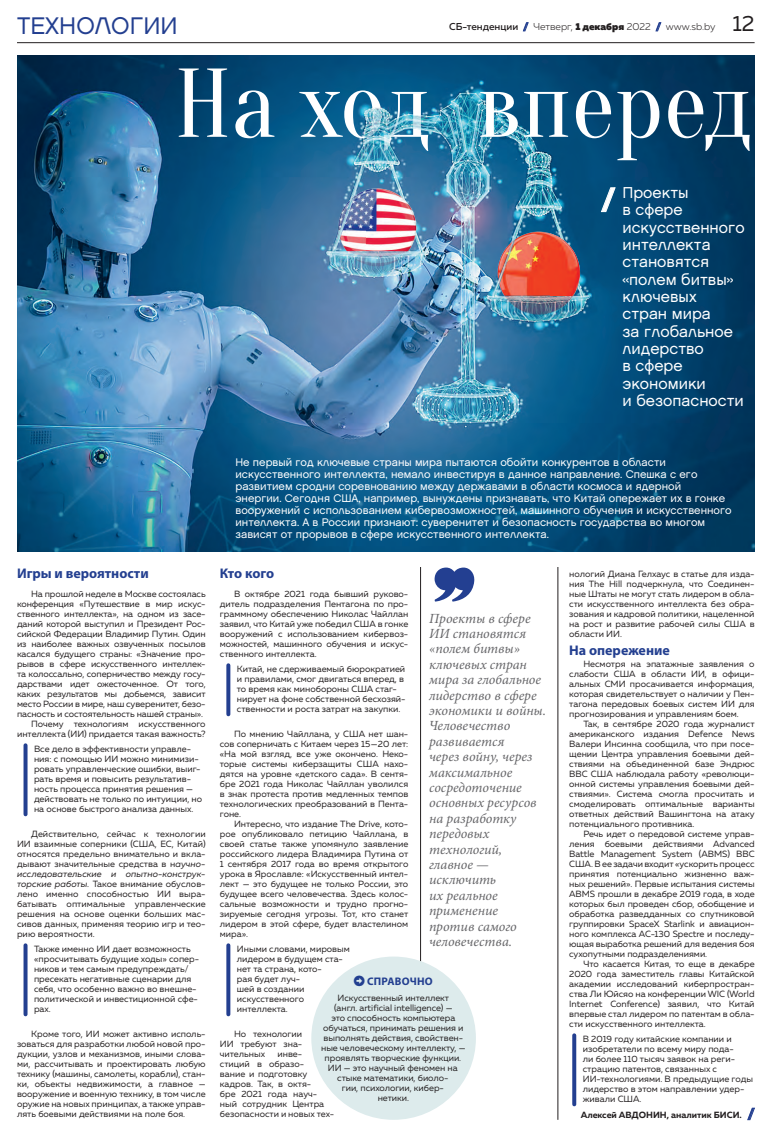
<style>
.page{position:relative;width:783px;height:1134px;background:#fff}
.page>*{position:absolute;margin:0;border:0;box-sizing:border-box;transform-origin:0 0}
.заг2{font:97.6px "Oranienbaum";color:#fff}
.t1{font:900 29px "Muller";color:#fff}
.Колонтитул{font:24px "Chalet London Nineteen Sixty";color:#233f90}
.t2{font:22px "Muller";color:#231f20}
.надзаголовок{font:15.8px/17.3px "Chalet London Nineteen Sixty";color:#fff}
.выноска_с_запятыми{font:italic 14px/15.4px "Minion Pro";color:#656568}
.подзаголовок_синий{font:700 14px "Myriad Pro";color:#233f90}
.t3{font:900 14px "Muller";color:#233f90}
.лид{font:11px/12.1px "Chalet London Nineteen Sixty";color:#fff}
.t4{font:700 11px "Myriad Pro";letter-spacing:.02em;color:#233f90}
.t5{font:300 10px "Muller";color:#231f20}
.Kstati{font:9px/10px "Muller";color:#231f20;text-align:justify}
.врезка_синяя{font:9px/10px "Muller";color:#231f20}
.Autor{font:700 9px "Muller";color:#231f20}
.s1{font-weight:500}
.s2{font-weight:900;color:#233f90}
.s3{font-weight:900}
.s4{font-style:italic}
</style>
<div class="page">
<hr style="left:17px;top:43px;width:737px;height:1px;background:#231f20">
<svg style="left:572px;top:1035px;width:4px;height:69px"></svg>
<svg style="left:523px;top:22px;width:5px;height:9px"></svg>
<svg style="left:655px;top:22px;width:6px;height:9px"></svg>
<svg style="left:24px;top:745px;width:4px;height:69px"></svg>
<svg style="left:24px;top:945px;width:4px;height:69px"></svg>
<svg style="left:226px;top:665px;width:4px;height:49px"></svg>
<svg style="left:226px;top:945px;width:4px;height:69px"></svg>
<img style="left:17px;top:55px;width:737px;height:496px">
<img style="left:476px;top:296px;width:126px;height:28px">
<img style="left:318px;top:187px;width:8px;height:89px">
<svg style="left:434px;top:568px;width:41px;height:34px"></svg>
<hr style="left:420px;top:567px;width:1px;height:544px;background:#231f20">
<hr style="left:557px;top:567px;width:1px;height:553px;background:#231f20">
<div style="left:311px;top:956px;width:165px;height:164px;background:#ddebec;border-radius:50%"></div>
<svg style="left:600px;top:187px;width:15px;height:25px"></svg>
<img style="left:326px;top:108px;width:261px;height:93px">
<img style="left:326px;top:201px;width:261px;height:120px">
<img style="left:366px;top:187px;width:71px;height:62px">
<img style="left:550px;top:229px;width:52px;height:67px">
<svg style="left:747px;top:1108px;width:7px;height:12px"></svg>
<p class="Колонтитул" style="left:17px;top:11px;width:162px">ТЕХНОЛОГИИ</p>
<p class="t5" style="left:449px;top:21px;width:268px"><span class="s1">СБ-тенденции</span> <span class="s2">/</span> Четверг, <span class="s3">1 декабря</span> 2022 <span class="s2">/</span> www.sb.by</p>
<p class="t2" style="left:732px;top:10px;width:24px">12</p>
<p class="заг2" style="left:174px;top:49px;width:258px">На ход</p>
<p class="заг2" style="left:476px;top:49px;width:277px">вперед</p>
<p class="надзаголовок" style="left:622px;top:184px;width:124px">Проекты<br>в сфере искусственного интеллекта становятся «полем битвы» ключевых стран мира<br>за глобальное лидерство<br>в сфере экономики<br>и безопасности</p>
<p class="t1" style="left:601px;top:181px;width:16px">/</p>
<p class="подзаголовок_синий" style="left:17px;top:564px;width:133px">Игры и вероятности</p>
<p class="Kstati" style="left:17px;top:588px;width:190px;text-indent:14px">На прошлой неделе в Москве состоялась конференция «Путешествие в мир искус&shy;ственного интеллекта», на одном из засе&shy;даний которой выступил и Президент Рос&shy;сийской Федерации Владимир Путин. Один из наиболее важных озвученных посылов касался будущего страны: «Значение про&shy;рывов в сфере искусственного интеллек&shy;та колоссально, соперничество между госу&shy;дарствами идет ожесточенное. От того, каких результатов мы добьемся, зависит место России в мире, наш суверенитет, безо&shy;пасность и состоятельность нашей страны».</p>
<p class="Kstati" style="left:17px;top:718px;width:190px;text-align:right">Почему технологиям искусственного интеллекта (ИИ) придается такая важность?</p>
<p class="врезка_синяя" style="left:34px;top:744px;width:170px">Все дело в эффективности управле&shy;ния: с помощью ИИ можно минимизи&shy;ровать управленческие ошибки, выиг&shy;рать время и повысить результатив&shy;ность процесса принятия решения — действовать не только по интуиции, но на основе быстрого анализа данных.</p>
<p class="Kstati" style="left:17px;top:828px;width:190px;text-indent:14px">Действительно, сейчас к технологии ИИ взаимные соперники (США, ЕС, Китай) относятся предельно внимательно и вкла&shy;дывают значительные средства в н<span class="s4">аучно&shy;исследовательские и опытно-конструк&shy;торские работы.</span> Такое внимание обуслов&shy;лено именно способностью ИИ выра&shy;батывать оптимальные управленческие решения на основе оценки больших мас&shy;сивов данных, применяя теорию игр и тео&shy;рию вероятности.</p>
<p class="врезка_синяя" style="left:34px;top:944px;width:166px">Также именно ИИ дает возможность «просчитывать будущие ходы» сопер&shy;ников и тем самым предупреждать/ пресекать негативные сценарии для себя, что особенно важно во внешне&shy;политической и инвестиционной сфе&shy;рах.</p>
<p class="Kstati" style="left:17px;top:1028px;width:190px;text-indent:14px">Кроме того, ИИ может активно исполь&shy;зоваться для разработки любой новой про&shy;дукции, узлов и механизмов, иными слова&shy;ми, рассчитывать и проектировать любую технику (машины, самолеты, корабли), стан&shy;ки, объекты недвижимости, а главное — вооружение и военную технику, в том числе оружие на новых принципах, а также управ&shy;лять боевыми действиями на поле боя.</p>
<p class="лид" style="left:235px;top:456px;width:497px">Не первый год ключевые страны мира пытаются обойти конкурентов в области искусственного интеллекта, немало инвестируя в данное направление. Спешка с его развитием сродни соревнованию между державами в области космоса и ядерной<br>энергии. Сегодня США, например, вынуждены признавать, что Китай опережает их в гонке вооружений с использованием кибервозможностей, машинного обучения и искусственного интеллекта. А в России признают: суверенитет и безопасность государства во многом зависят от прорывов в сфере искусственного интеллекта.</p>
<p class="подзаголовок_синий" style="left:220px;top:564px;width:56px">Кто кого</p>
<p class="Kstati" style="left:220px;top:588px;width:190px;text-indent:14px">В октябре 2021 года бывший руково&shy;дитель подразделения Пентагона по про&shy;граммному обеспечению Николас Чайллан заявил, что Китай уже победил США в гонке вооружений с использованием кибервоз&shy;можностей, машинного обучения и искус&shy;ственного интеллекта.</p>
<p class="врезка_синяя" style="left:237px;top:664px;width:170px">Китай, не сдерживаемый бюрократией и правилами, смог двигаться вперед, в то время как минобороны США стаг&shy;нирует на фоне собственной бесхозяй&shy;ственности и роста затрат на закупки.</p>
<p class="Kstati" style="left:220px;top:728px;width:190px;text-indent:14px">По мнению Чайллана, у США нет шан&shy;сов соперничать с Китаем через 15—20 лет: «На мой взгляд, все уже окончено. Неко&shy;торые системы киберзащиты США нахо&shy;дятся на уровне «детского сада». В сентя&shy;бре 2021 года Николас Чайллан уволился в знак протеста против медленных темпов технологических преобразований в Пента&shy;гоне.</p>
<p class="Kstati" style="left:220px;top:818px;width:190px;text-indent:14px">Интересно, что издание The Drive, кото&shy;рое опубликовало петицию Чайллана, в своей статье также упомянуло заявление российского лидера Владимира Путина от 1 сентября 2017 года во время открытого урока в Ярославле: «Искусственный интел&shy;лект — это будущее не только России, это будущее всего человечества. Здесь колос&shy;сальные возможности и трудно прогно&shy;зируемые сегодня угрозы. Тот, кто станет лидером в этой сфере, будет властелином мира».</p>
<p class="врезка_синяя" style="left:237px;top:944px;width:114px">Иными словами, мировым лидером в будущем ста&shy;нет та страна, кото-<br>рая будет луч-<br>шей в создании искусственного интеллекта.</p>
<p class="Kstati" style="left:220px;top:1028px;width:84px;text-indent:14px">Но технологии ИИ требуют зна&shy;чительных</p>
<p class="выноска_с_запятыми" style="left:429px;top:610px;width:118px">Проекты в сфере<br>ИИ становятся «полем битвы» ключевых стран мира за глобальное лидерство в сфере экономики и войны.<br>Человечество развивается<br>через войну, через максимальное сосредоточение основных ресурсов на разработку передовых технологий, главное — исключить<br>их реальное применение против самого человечества.</p>
<p class="t4" style="left:367px;top:974px;width:67px">СПРАВОЧНО</p>
<p class="Kstati" style="left:321px;top:993px;width:146px;text-align:center">Искусственный интеллект<br>(англ. artificial intelligence) —<br>это способность компьютера обучаться, принимать решения и выполнять действия, свойствен&shy;ные человеческому интеллекту, — проявлять творческие функции.<br>ИИ — это научный феномен на стыке математики, биоло-<br>гии, психологии, кибер-<br>нетики.</p>
<p class="Kstati" style="left:220px;top:1048px;width:116px;text-align:left;text-indent:58px">инве&shy;стиций в образо-<br>вание и подготовку кадров. Так, в октя-<br>бре 2021 года науч&shy;ный сотрудник Центра безопасности и новых тех-</p>
<p class="Kstati" style="left:569px;top:568px;width:187px">нологий Диана Гелхаус в статье для изда&shy;ния The Hill подчеркнула, что Соединен&shy;ные Штаты не могут стать лидером в обла&shy;сти искусственного интеллекта без обра&shy;зования и кадровой политики, нацеленной на рост и развитие рабочей силы США в области ИИ.</p>
<p class="подзаголовок_синий" style="left:569px;top:641px;width:102px">На опережение</p>
<p class="Kstati" style="left:569px;top:658px;width:187px;text-indent:14px">Несмотря на эпатажные заявления о слабости США в области ИИ, в офици&shy;альных СМИ просачивается информация, которая свидетельствует о наличии у Пен&shy;тагона передовых боевых систем ИИ для прогнозирования и управлениям боем.</p>
<p class="Kstati" style="left:569px;top:718px;width:187px;text-indent:14px">Так, в сентябре 2020 года журналист американского издания Defence News Валери Инсинна сообщила, что при посе&shy;щении Центра управления боевыми дей&shy;ствиями на объединенной базе Эндрюс ВВС США наблюдала работу «революци&shy;онной системы управления боевыми дей&shy;ствиями». Система смогла просчитать и смоделировать оптимальные варианты ответных действий Вашингтона на атаку потенциального противника.</p>
<p class="Kstati" style="left:569px;top:828px;width:187px;text-indent:14px">Речь идет о передовой системе управ&shy;ления боевыми действиями Advanced Battle Management System (ABMS) ВВС США. В ее задачи входит «ускорить процесс принятия потенциально жизненно важ&shy;ных решений». Первые испытания системы ABMS прошли в декабре 2019 года, в ходе которых был проведен сбор, обобщение и обработка разведданных со спутниковой группировки SpaceX Starlink и авиацион&shy;ного комплекса AC-130 Spectre и последу&shy;ющая выработка решений для ведения боя сухопутными подразделениями.</p>
<p class="Kstati" style="left:569px;top:958px;width:187px;text-indent:14px">Что касается Китая, то еще в декабре 2020 года заместитель главы Китайской академии исследований киберпростран&shy;ства Ли Юйсяо на конференции WIC (World Internet Conference) заявил, что Китай впервые стал лидером по патентам в обла&shy;сти искусственного интеллекта.</p>
<p class="врезка_синяя" style="left:582px;top:1034px;width:172px">В 2019 году китайские компании и изобретатели по всему миру пода-<br>ли более 110 тысяч заявок на реги&shy;страцию патентов, связанных с<br>ИИ-технологиями. В предыдущие годы лидерство в этом направлении удер&shy;живали США.</p>
<p class="Autor" style="left:580px;top:1109px;width:162px">Алексей АВДОНИН, аналитик БИСИ.</p>
<p class="t3" style="left:747px;top:1105px;width:8px">/</p>
</div>
